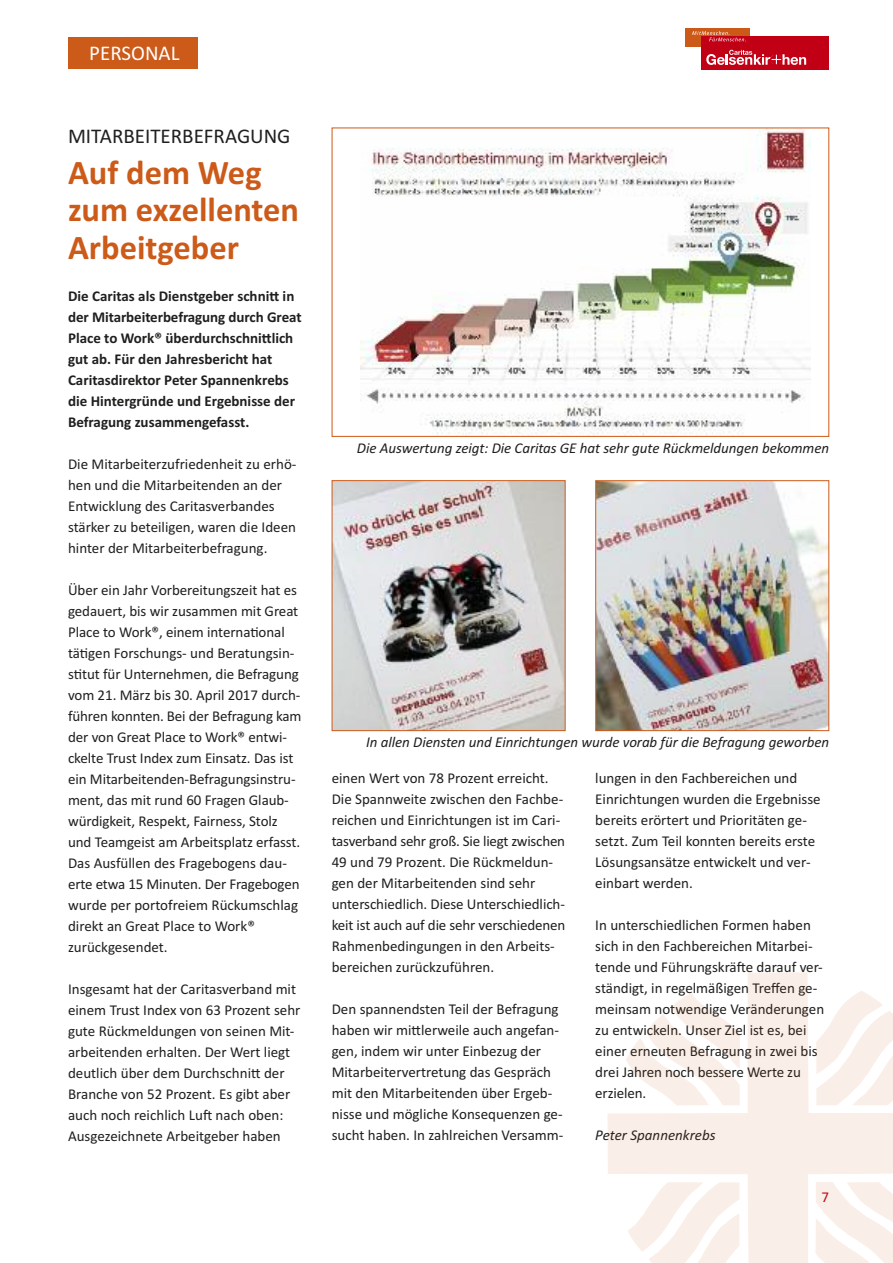
<style>
.page{position:relative;width:893px;height:1263px;background:#fff}
.page>*{position:absolute;margin:0;border:0;box-sizing:border-box;transform-origin:0 0}
.t1{font:700 34.5px/37.5px "Calibri";color:#cc5a18}
.t2{font:21px "Calibri";color:#1f1f1e}
.t3{font:21px "Calibri";color:#fff}
.t4{font:15px/21px "Calibri";color:#1f1f1e}
.t5{font:700 15px/21px "Calibri";color:#1f1f1e}
.t6{font:italic 15px "Calibri";letter-spacing:-.005em;color:#1f1f1e}
.t7{font:15px "Calibri";color:#c10016}
</style>
<div class="page">
<div style="left:68px;top:37px;width:130px;height:32px;background:#cc5a18"></div>
<svg style="left:607px;top:972px;width:286px;height:291px;fill:#faeee8"></svg>
<svg style="left:626px;top:993px;width:114px;height:112px"></svg>
<svg style="left:816px;top:990px;width:77px;height:115px"></svg>
<svg style="left:816px;top:1182px;width:77px;height:81px"></svg>
<svg style="left:627px;top:1182px;width:113px;height:81px"></svg>
<img style="left:360px;top:130px;width:450px;height:305px">
<div style="left:332px;top:128px;width:497px;height:309px;border:1px solid #cc5a18"></div>
<img style="left:334px;top:482px;width:230px;height:247px">
<div style="left:332px;top:480px;width:234px;height:251px;border:1px solid #cc5a18"></div>
<img style="left:597px;top:482px;width:230px;height:247px">
<div style="left:595px;top:480px;width:234px;height:251px;border:1px solid #cc5a18"></div>
<div style="left:685px;top:28px;width:64px;height:18px;background:#cc5918"></div>
<div style="left:701px;top:36px;width:128px;height:33px;background:#c10016"></div>
<svg style="left:692px;top:31px;width:54px;height:10px"></svg>
<svg style="left:706px;top:50px;width:100px;height:15px"></svg>
<h2 class="t3" style="left:89px;top:40px;width:92px">PERSONAL</h2>
<h2 class="t2" style="left:68px;top:124px;width:224px">MITARBEITERBEFRAGUNG</h2>
<h1 class="t1" style="left:68px;top:153px;width:232px">Auf dem Weg zum exzellenten<br>Arbeitgeber</h1>
<p class="t5" style="left:68px;top:285px;width:235px">Die Caritas als Dienstgeber schnitt in der Mitarbeiterbefragung durch Great Place to Work® überdurchschnittlich gut ab. Für den Jahresbericht hat Caritasdirektor Peter Spannenkrebs die Hintergründe und Ergebnisse der Befragung zusammengefasst.</p>
<p class="t4" style="left:68px;top:453px;width:230px">Die Mitarbeiterzufriedenheit zu erhö&shy;hen und die Mitarbeitenden an der Entwicklung des Caritasverbandes stärker zu beteiligen, waren die Ideen hinter der Mitarbeiterbefragung.</p>
<p class="t4" style="left:68px;top:579px;width:235px">Über ein Jahr Vorbereitungszeit hat es gedauert, bis wir zusammen mit Great Place to Work®, einem international tätigen Forschungs- und Beratungsin&shy;stitut für Unternehmen, die Befragung vom 21. März bis 30. April 2017 durch&shy;führen konnten. Bei der Befragung kam der von Great Place to Work® entwi&shy;ckelte Trust Index zum Einsatz. Das ist ein Mitarbeitenden-Befragungsinstru&shy;ment, das mit rund 60 Fragen Glaub&shy;würdigkeit, Respekt, Fairness, Stolz und Teamgeist am Arbeitsplatz erfasst.<br>Das Ausfüllen des Fragebogens dau&shy;erte etwa 15 Minuten. Der Fragebogen wurde per portofreiem Rückumschlag direkt an Great Place to Work® zurückgesendet.</p>
<p class="t4" style="left:68px;top:978px;width:234px">Insgesamt hat der Caritasverband mit einem Trust Index von 63 Prozent sehr gute Rückmeldungen von seinen Mit&shy;arbeitenden erhalten. Der Wert liegt deutlich über dem Durchschnitt der Branche von 52 Prozent. Es gibt aber auch noch reichlich Luft nach oben:<br>Ausgezeichnete Arbeitgeber haben</p>
<p class="t6" style="left:357px;top:439px;width:474px">Die Auswertung zeigt: Die Caritas GE hat sehr gute Rückmeldungen bekommen</p>
<p class="t6" style="left:366px;top:733px;width:465px">In allen Diensten und Einrichtungen wurde vorab für die Befragung geworben</p>
<p class="t4" style="left:332px;top:767px;width:235px">einen Wert von 78 Prozent erreicht.<br>Die Spannweite zwischen den Fachbe&shy;reichen und Einrichtungen ist im Cari&shy;tasverband sehr groß. Sie liegt zwischen 49 und 79 Prozent. Die Rückmeldun&shy;gen der Mitarbeitenden sind sehr unterschiedlich. Diese Unterschiedlich&shy;keit ist auch auf die sehr verschiedenen Rahmenbedingungen in den Arbeits&shy;bereichen zurückzuführen.</p>
<p class="t4" style="left:332px;top:998px;width:233px">Den spannendsten Teil der Befragung haben wir mittlerweile auch angefan&shy;gen, indem wir unter Einbezug der Mitarbeitervertretung das Gespräch mit den Mitarbeitenden über Ergeb&shy;nisse und mögliche Konsequenzen ge&shy;sucht haben. In zahlreichen Versamm-</p>
<p class="t4" style="left:595px;top:767px;width:227px">lungen in den Fachbereichen und Einrichtungen wurden die Ergebnisse bereits erörtert und Prioritäten ge&shy;setzt. Zum Teil konnten bereits erste Lösungsansätze entwickelt und ver&shy;einbart werden.</p>
<p class="t4" style="left:595px;top:914px;width:230px">In unterschiedlichen Formen haben sich in den Fachbereichen Mitarbei&shy;tende und Führungskräfte darauf ver&shy;ständigt, in regelmäßigen Treffen ge&shy;meinsam notwendige Veränderungen zu entwickeln. Unser Ziel ist es, bei einer erneuten Befragung in zwei bis drei Jahren noch bessere Werte zu erzielen.</p>
<p class="t6" style="left:595px;top:1126px;width:122px">Peter Spannenkrebs</p>
<p class="t7" style="left:822px;top:1188px;width:9px">7</p>
</div>
